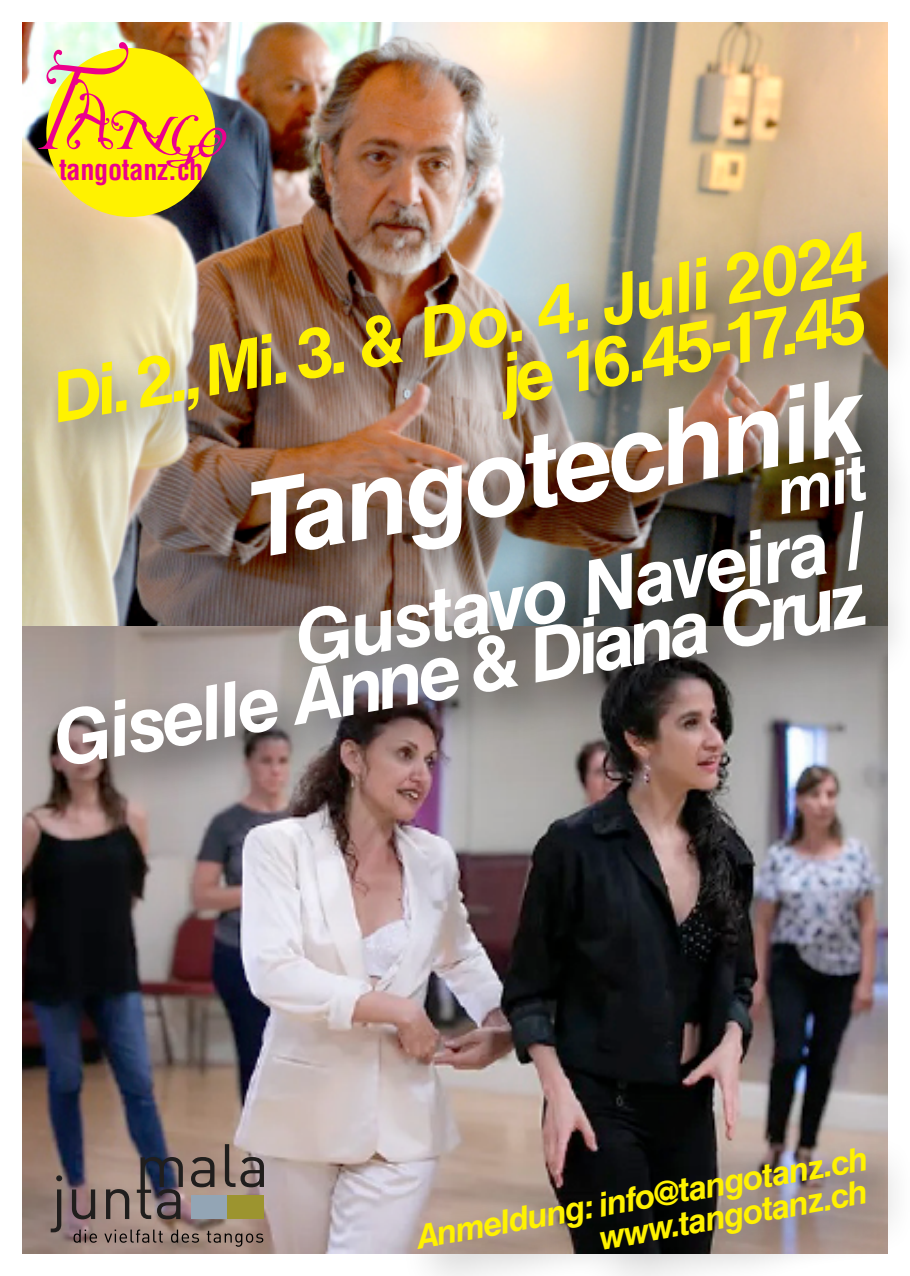
<style>
.page{position:relative;width:910px;height:1276px;background:#fff}
.page>*{position:absolute;margin:0;border:0;box-sizing:border-box;transform-origin:0 0}
.t1{font:italic 700 105px "Helvetica LT Std";color:#fff}
.t2{font:italic 700 75px/57px "Helvetica LT Std";color:#fff;text-align:right}
.t3{font:italic 700 69px/60px "Helvetica LT Std";color:#fff200;text-align:right}
.t4{font:italic 700 33px/33px "Helvetica LT Std";color:#fff200;text-align:right}
.t5{font:700 condensed 28.2px "Helvetica LT Std";letter-spacing:-.01em;color:#ec008c}
</style>
<div class="page">
<img style="left:23px;top:23px;width:864px;height:1230px">
<div style="left:46px;top:48px;width:169px;height:169px;background:#fff200;border-radius:50%"></div>
<svg style="left:38px;top:42px;width:188px;height:126px"></svg>
<div style="left:38px;top:215px;width:872px;height:1061px;background:#000;opacity:.5"></div>
<svg style="left:191px;top:1157px;width:23px;height:30px"></svg>
<svg style="left:225px;top:1144px;width:39px;height:43px;background:#837470"></svg>
<svg style="left:51px;top:1175px;width:11px;height:57px"></svg>
<svg style="left:72px;top:1189px;width:23px;height:30px"></svg>
<svg style="left:106px;top:1189px;width:23px;height:30px"></svg>
<svg style="left:137px;top:1157px;width:46px;height:62px;background:#514b52"></svg>
<div style="left:191px;top:1195px;width:37px;height:23px;background:#93a5b5"></div>
<div style="left:227px;top:1195px;width:37px;height:23px;background:#9c942f"></div>
<svg style="left:74px;top:1229px;width:23px;height:13px"></svg>
<svg style="left:104px;top:1229px;width:59px;height:13px"></svg>
<svg style="left:171px;top:1229px;width:28px;height:13px"></svg>
<svg style="left:207px;top:1230px;width:56px;height:16px"></svg>
<svg style="left:776px;top:456px;width:95px;height:58px;background:#42311a"></svg>
<p class="t5" style="left:59px;top:152px;width:146px">tangotanz.ch</p>
<h3 class="t3" style="left:47px;top:368px;width:828px;rotate:-10deg">Di. 2.,Mi. 3. &amp; Do. 4. Juli 2024 je 16.45-17.45</h3>
<h1 class="t1" style="left:238px;top:459px;width:626px;rotate:-10deg">Tangotechnik</h1>
<h2 class="t2" style="left:39px;top:655px;width:836px;rotate:-10deg">Gustavo Naveira /<br>Giselle Anne &amp; Diana Cruz</h2>
<p class="t4" style="left:413px;top:1220px;width:460px;rotate:-10deg">Anmeldung: info@tangotanz.ch www.tangotanz.ch</p>
</div>
